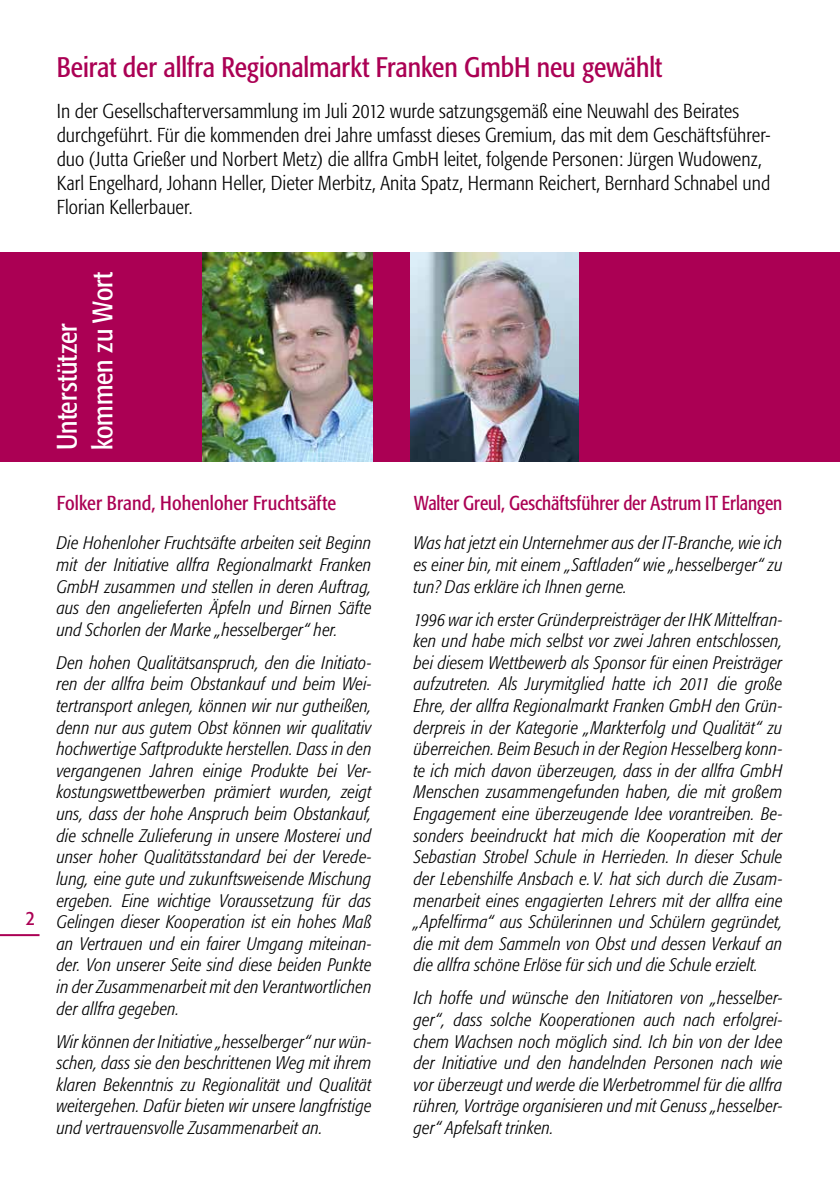
<style>
.page{position:relative;width:840px;height:1191px;background:#fff}
.page>*{position:absolute;margin:0;border:0;box-sizing:border-box;transform-origin:0 0}
.t1{font:condensed 28px "Formata";letter-spacing:-.005em;color:#ab0054}
.t2{font:condensed 28px/35.4px "Formata";letter-spacing:-.005em;color:#fff}
.t3{font:300 condensed 20px/24px "Formata";letter-spacing:.005em;color:#000}
.t4{font:condensed 20px "Formata";color:#ab0054;scale:.95 1}
.t5{font:condensed 20px "Formata";color:#ab0054}
.t6{font:italic 300 condensed 18px/21.6px "Formata";letter-spacing:.01em;color:#000;text-align:justify}
</style>
<div class="page">
<hr style="left:0;top:934px;width:39px;height:2px;background:#ab0054">
<div style="left:0;top:252px;width:839px;height:209px;background:#ab0054"></div>
<img style="left:202px;top:252px;width:170px;height:209px">
<img style="left:410px;top:252px;width:168px;height:209px">
<h1 class="t1" style="left:57px;top:50px;width:606px">Beirat der allfra Regionalmarkt Franken GmbH neu gewählt</h1>
<p class="t3" style="left:57px;top:99px;width:715px">In der Gesellschafterversammlung im Juli 2012 wurde satzungsgemäß eine Neuwahl des Beirates durchgeführt. Für die kommenden drei Jahre umfasst dieses Gremium, das mit dem Geschäftsführer&shy;duo (Jutta Grießer und Norbert Metz) die allfra GmbH leitet, folgende Personen: Jürgen Wudowenz, Karl Engelhard, Johann Heller, Dieter Merbitz, Anita Spatz, Hermann Reichert, Bernhard Schnabel und Florian Kellerbauer.</p>
<p class="t5" style="left:26px;top:906px;width:11px">2</p>
<h1 class="t2" style="left:50px;top:450px;width:180px;rotate:-90deg">Unterstützer kommen zu Wort</h1>
<p class="t5" style="left:57px;top:491px;width:281px">Folker Brand, Hohenloher Fruchtsäfte</p>
<p class="t4" style="left:414px;top:491px;width:389px">Walter Greul, Geschäftsführer der Astrum IT Erlangen</p>
<p class="t6" style="left:57px;top:532px;width:316px">Die Hohenloher Fruchtsäfte arbeiten seit Beginn mit der Initiative allfra Regionalmarkt Franken GmbH zusammen und stellen in deren Auftrag, aus den angelieferten Äpfeln und Birnen Säfte und Schorlen der Marke „hesselberger“ her.</p>
<p class="t6" style="left:57px;top:652px;width:316px">Den hohen Qualitätsanspruch, den die Initiato&shy;ren der allfra beim Obstankauf und beim Wei&shy;tertransport anlegen, können wir nur gutheißen, denn nur aus gutem Obst können wir qualitativ hochwertige Saftprodukte herstellen. Dass in den vergangenen Jahren einige Produkte bei Ver&shy;kostungswettbewerben prämiert wurden, zeigt uns, dass der hohe Anspruch beim Obstankauf, die schnelle Zulieferung in unsere Mosterei und unser hoher Qualitätsstandard bei der Verede&shy;lung, eine gute und zukunftsweisende Mischung ergeben. Eine wichtige Voraussetzung für das Gelingen dieser Kooperation ist ein hohes Maß an Vertrauen und ein fairer Umgang miteinan&shy;der. Von unserer Seite sind diese beiden Punkte in der Zusammenarbeit mit den Verantwortlichen der allfra gegeben.</p>
<p class="t6" style="left:57px;top:1030px;width:316px">Wir können der Initiative „hesselberger“ nur wün&shy;schen, dass sie den beschrittenen Weg mit ihrem klaren Bekenntnis zu Regionalität und Qualität weitergehen. Dafür bieten wir unsere langfristige und vertrauensvolle Zusammenarbeit an.</p>
<p class="t6" style="left:413px;top:532px;width:370px">Was hat jetzt ein Unternehmer aus der IT-Branche, wie ich es einer bin, mit einem „Saftladen“ wie „hesselberger“ zu tun? Das erkläre ich Ihnen gerne.</p>
<p class="t6" style="left:413px;top:609px;width:370px">1996 war ich erster Gründerpreisträger der IHK Mittelfran&shy;ken und habe mich selbst vor zwei Jahren entschlossen, bei diesem Wettbewerb als Sponsor für einen Preisträger aufzutreten. Als Jurymitglied hatte ich 2011 die große Ehre, der allfra Regionalmarkt Franken GmbH den Grün&shy;derpreis in der Kategorie „Markterfolg und Qualität“ zu überreichen. Beim Besuch in der Region Hesselberg konn&shy;te ich mich davon überzeugen, dass in der allfra GmbH Menschen zusammengefunden haben, die mit großem Engagement eine überzeugende Idee vorantreiben. Be&shy;sonders beeindruckt hat mich die Kooperation mit der Sebastian Strobel Schule in Herrieden. In dieser Schule der Lebenshilfe Ansbach e. V. hat sich durch die Zusam&shy;menarbeit eines engagierten Lehrers mit der allfra eine „Apfelfirma“ aus Schülerinnen und Schülern gegründet, die mit dem Sammeln von Obst und dessen Verkauf an die allfra schöne Erlöse für sich und die Schule erzielt.</p>
<p class="t6" style="left:413px;top:987px;width:370px">Ich hoffe und wünsche den Initiatoren von „hesselber&shy;ger“, dass solche Kooperationen auch nach erfolgrei&shy;chem Wachsen noch möglich sind. Ich bin von der Idee der Initiative und den handelnden Personen nach wie vor überzeugt und werde die Werbetrommel für die allfra rühren, Vorträge organisieren und mit Genuss „hesselber&shy;ger“ Apfelsaft trinken.</p>
</div>
